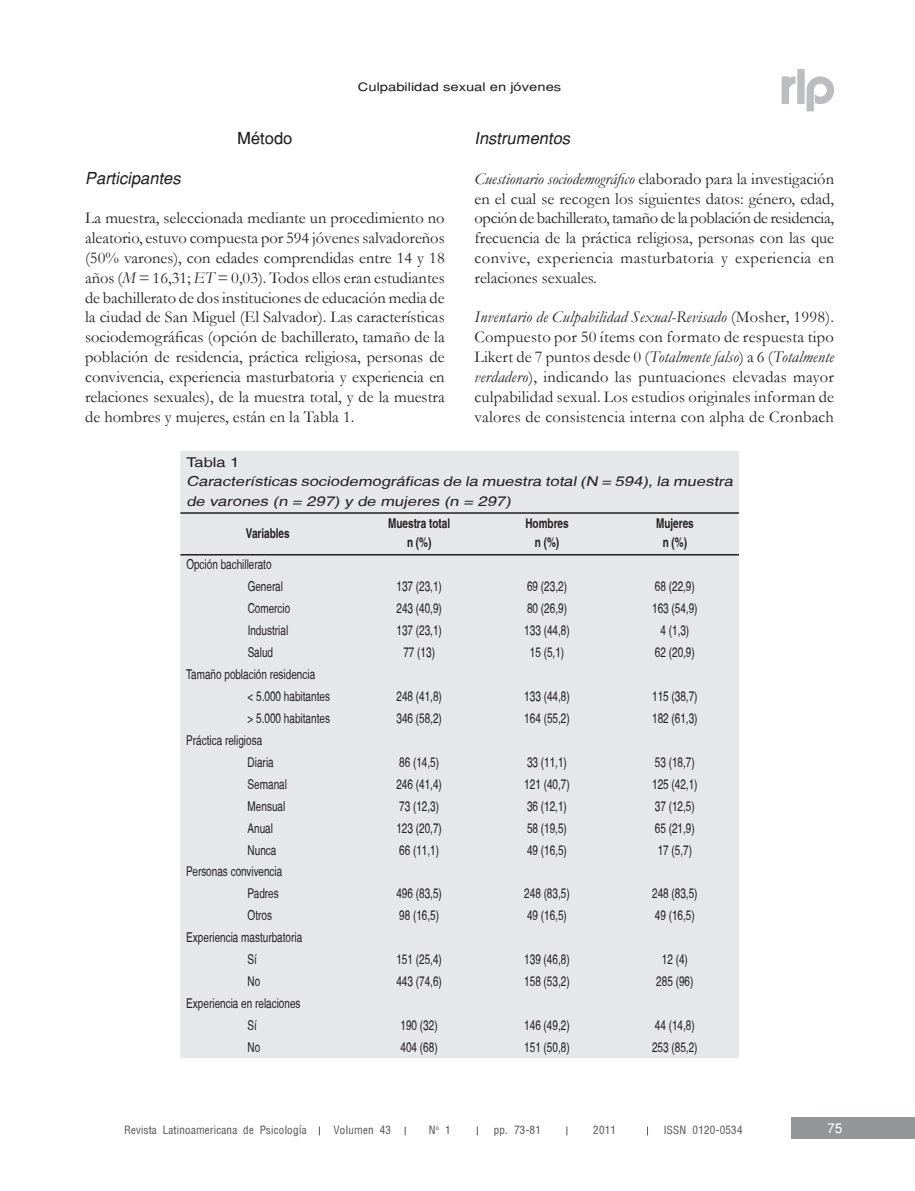
<style>
.page{position:relative;width:915px;height:1191px;background:#fff}
.page>*{position:absolute;margin:0;border:0;box-sizing:border-box;transform-origin:0 0}
.t1{font:16.5px/19.8px "Garamond";letter-spacing:.015em;color:#231f20;text-align:justify}
.t2{font:italic 16.5px "Helvetica";color:#231f20}
.t3{font:16.5px "Helvetica";color:#231f20}
.t4{font:condensed 13.5px/21.9px "Helvetica";color:#231f20;scale:.9 1}
.t5{font:italic condensed 13.5px/19.5px "Helvetica";color:#231f20;scale:1.5 1}
.t6{font:700 condensed 13.5px/19.5px "Helvetica";color:#231f20;text-align:center;scale:.9 1}
.t7{font:condensed 13.5px "Helvetica";color:#231f20;scale:1.5 1}
.t8{font:13.5px "Helvetica";color:#fff}
.t9{font:100 condensed 12.75px "Helvetica";color:#57585a}
.t10{font:11.7px "Helvetica";color:#231f20;scale:1.25 1}
.s1{font-style:italic}
.s2{font-weight:400}
</style>
<div class="page">
<div style="left:790px;top:1117px;width:124px;height:21px;background:#939598"></div>
<svg style="left:781px;top:69px;width:52px;height:42px"></svg>
<div style="left:180px;top:451px;width:558px;height:607px;background:#e6e7e9"></div>
<hr style="left:180px;top:512px;width:558px;height:2px;background:#231f20">
<hr style="left:180px;top:554px;width:558px;height:1px;background:#231f20">
<p class="t10" style="left:357px;top:79px;width:164px">Culpabilidad sexual en jóvenes</p>
<p class="t3" style="left:237px;top:128px;width:57px">Método</p>
<p class="t2" style="left:85px;top:168px;width:101px">Participantes</p>
<p class="t1" style="left:85px;top:208px;width:361px">La muestra, seleccionada mediante un procedimiento no aleatorio, estuvo compuesta por 594 jóvenes salvadoreños (50% varones), con edades comprendidas entre 14 y 18 años (<span class="s1">M</span> = 16,31; <span class="s1">ET</span> = 0,03). Todos ellos eran estudiantes de bachillerato de dos instituciones de educación media de la ciudad de San Miguel (El Salvador). Las características sociodemográficas (opción de bachillerato, tamaño de la población de residencia, práctica religiosa, personas de convivencia, experiencia masturbatoria y experiencia en relaciones sexuales), de la muestra total, y de la muestra de hombres y mujeres, están en la Tabla 1.</p>
<p class="t2" style="left:474px;top:128px;width:101px">Instrumentos</p>
<p class="t1" style="left:474px;top:168px;width:361px"><span class="s1">Cuestionario sociodemográfico</span> elaborado para la investigación en el cual se recogen los siguientes datos: género, edad, opción de bachillerato, tamaño de la población de residencia, frecuencia de la práctica religiosa, personas con las que convive, experiencia masturbatoria y experiencia en relaciones sexuales.</p>
<p class="t1" style="left:474px;top:307px;width:361px"><span class="s1">Inventario de Culpabilidad Sexual-Revisado</span> (Mosher, 1998).<br>Compuesto por 50 ítems con formato de respuesta tipo Likert de 7 puntos desde 0 (<span class="s1">Totalmente falso</span>) a 6 (<span class="s1">Totalmente verdadero</span>), indicando las puntuaciones elevadas mayor culpabilidad sexual. Los estudios originales informan de valores de consistencia interna con alpha de Cronbach</p>
<p class="t7" style="left:186px;top:454px;width:37px">Tabla 1</p>
<p class="t5" style="left:186px;top:472px;width:367px">Características sociodemográficas de la muestra total(N = 594),la muestra de varones (n = 297) y de mujeres (n = 297)</p>
<p class="t6" style="left:246px;top:523px;width:50px">Variables</p>
<p class="t6" style="left:388px;top:513px;width:70px">Muestra total n (%)</p>
<p class="t6" style="left:525px;top:513px;width:49px">Hombres n (%)</p>
<p class="t6" style="left:655px;top:513px;width:43px">Mujeres n (%)</p>
<p class="t4" style="left:247px;top:553px;width:41px;text-indent:-61px">Opción bachillerato<br>General</p>
<p class="t4" style="left:396px;top:575px;width:52px">137 (23,1)</p>
<p class="t4" style="left:527px;top:575px;width:46px">69 (23,2)</p>
<p class="t4" style="left:654px;top:575px;width:46px">68 (22,9)</p>
<p class="t4" style="left:247px;top:597px;width:49px">Comercio</p>
<p class="t4" style="left:396px;top:597px;width:52px">243 (40,9)</p>
<p class="t4" style="left:527px;top:597px;width:46px">80 (26,9)</p>
<p class="t4" style="left:652px;top:597px;width:52px">163 (54,9)</p>
<p class="t4" style="left:247px;top:619px;width:47px">Industrial</p>
<p class="t4" style="left:396px;top:619px;width:52px">137 (23,1)</p>
<p class="t4" style="left:524px;top:619px;width:52px">133 (44,8)</p>
<p class="t4" style="left:660px;top:619px;width:33px">4 (1,3)</p>
<p class="t4" style="left:247px;top:641px;width:30px">Salud</p>
<p class="t4" style="left:403px;top:641px;width:37px">77 (13)</p>
<p class="t4" style="left:529px;top:641px;width:40px">15 (5,1)</p>
<p class="t4" style="left:654px;top:641px;width:46px">62 (20,9)</p>
<p class="t4" style="left:247px;top:663px;width:93px;text-indent:-61px">Tamaño población residencia<br>&lt; 5.000 habitantes</p>
<p class="t4" style="left:396px;top:685px;width:52px">248 (41,8)</p>
<p class="t4" style="left:524px;top:685px;width:52px">133 (44,8)</p>
<p class="t4" style="left:652px;top:685px;width:52px">115 (38,7)</p>
<p class="t4" style="left:247px;top:707px;width:93px">&gt; 5.000 habitantes</p>
<p class="t4" style="left:396px;top:707px;width:52px">346 (58,2)</p>
<p class="t4" style="left:524px;top:707px;width:52px">164 (55,2)</p>
<p class="t4" style="left:652px;top:707px;width:52px">182 (61,3)</p>
<p class="t4" style="left:247px;top:729px;width:31px;text-indent:-61px">Práctica religiosa<br>Diaria</p>
<p class="t4" style="left:399px;top:751px;width:46px">86 (14,5)</p>
<p class="t4" style="left:527px;top:751px;width:46px">33 (11,1)</p>
<p class="t4" style="left:654px;top:751px;width:46px">53 (18,7)</p>
<p class="t4" style="left:247px;top:773px;width:45px">Semanal</p>
<p class="t4" style="left:396px;top:773px;width:52px">246 (41,4)</p>
<p class="t4" style="left:524px;top:773px;width:52px">121 (40,7)</p>
<p class="t4" style="left:652px;top:773px;width:52px">125 (42,1)</p>
<p class="t4" style="left:247px;top:795px;width:43px">Mensual</p>
<p class="t4" style="left:399px;top:795px;width:46px">73 (12,3)</p>
<p class="t4" style="left:527px;top:795px;width:46px">36 (12,1)</p>
<p class="t4" style="left:654px;top:795px;width:46px">37 (12,5)</p>
<p class="t4" style="left:247px;top:817px;width:30px">Anual</p>
<p class="t4" style="left:396px;top:817px;width:52px">123 (20,7)</p>
<p class="t4" style="left:527px;top:817px;width:46px">58 (19,5)</p>
<p class="t4" style="left:654px;top:817px;width:46px">65 (21,9)</p>
<p class="t4" style="left:247px;top:838px;width:33px">Nunca</p>
<p class="t4" style="left:399px;top:838px;width:46px">66 (11,1)</p>
<p class="t4" style="left:527px;top:838px;width:46px">49 (16,5)</p>
<p class="t4" style="left:657px;top:838px;width:40px">17 (5,7)</p>
<p class="t4" style="left:186px;top:860px;width:108px;text-align:right">Personas convivencia<br>Padres</p>
<p class="t4" style="left:396px;top:882px;width:52px">496 (83,5)</p>
<p class="t4" style="left:524px;top:882px;width:52px">248 (83,5)</p>
<p class="t4" style="left:652px;top:882px;width:52px">248 (83,5)</p>
<p class="t4" style="left:247px;top:904px;width:29px">Otros</p>
<p class="t4" style="left:399px;top:904px;width:46px">98 (16,5)</p>
<p class="t4" style="left:527px;top:904px;width:46px">49 (16,5)</p>
<p class="t4" style="left:654px;top:904px;width:46px">49 (16,5)</p>
<p class="t4" style="left:247px;top:926px;width:62px;text-indent:-61px">Experiencia masturbatoria<br>Sí</p>
<p class="t4" style="left:396px;top:948px;width:52px">151 (25,4)</p>
<p class="t4" style="left:524px;top:948px;width:52px">139 (46,8)</p>
<p class="t4" style="left:661px;top:948px;width:30px">12 (4)</p>
<p class="t4" style="left:247px;top:970px;width:16px">No</p>
<p class="t4" style="left:396px;top:970px;width:52px">443 (74,6)</p>
<p class="t4" style="left:524px;top:970px;width:52px">158 (53,2)</p>
<p class="t4" style="left:656px;top:970px;width:43px">285 (96)</p>
<p class="t4" style="left:247px;top:992px;width:60px;text-indent:-61px">Experiencia en relaciones<br>Sí</p>
<p class="t4" style="left:400px;top:1014px;width:43px">190 (32)</p>
<p class="t4" style="left:524px;top:1014px;width:52px">146 (49,2)</p>
<p class="t4" style="left:654px;top:1014px;width:46px">44 (14,8)</p>
<p class="t4" style="left:247px;top:1036px;width:16px">No</p>
<p class="t4" style="left:400px;top:1036px;width:43px">404 (68)</p>
<p class="t4" style="left:524px;top:1036px;width:52px">151 (50,8)</p>
<p class="t4" style="left:652px;top:1036px;width:52px">253 (85,2)</p>
<p class="t9" style="left:124px;top:1122px;width:184px">Revista Latinoamericana de Psicolog<span class="s2">í</span>a</p>
<p class="t9" style="left:333px;top:1122px;width:59px">Volumen 43</p>
<p class="t9" style="left:428px;top:1122px;width:24px">N<sup>o</sup> 1</p>
<p class="t9" style="left:493px;top:1122px;width:49px">pp. 73-81</p>
<p class="t9" style="left:593px;top:1122px;width:25px">2011</p>
<p class="t9" style="left:663px;top:1122px;width:81px">ISSN 0120-0534</p>
<p class="t8" style="left:826px;top:1120px;width:17px">75</p>
</div>
